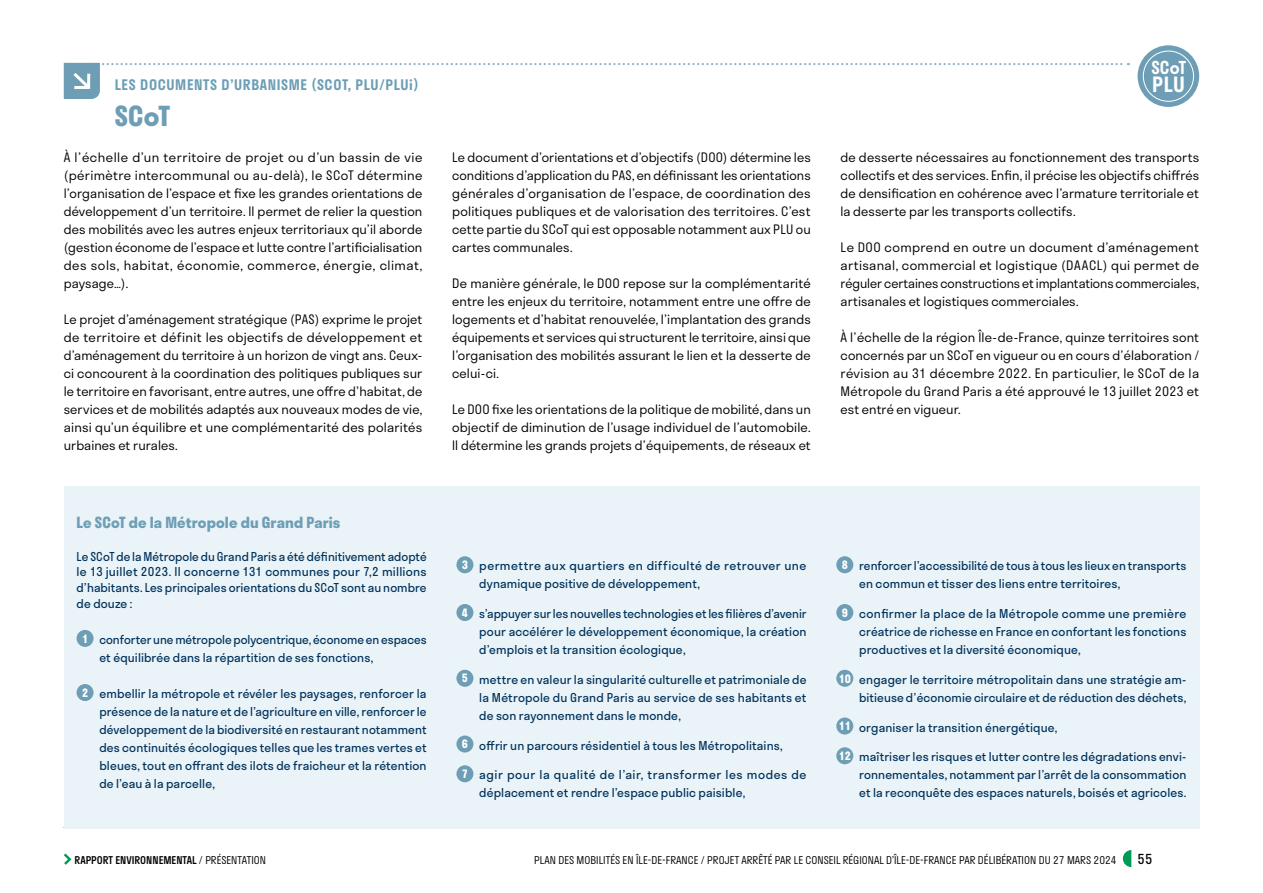
<style>
.page{position:relative;width:1263px;height:893px;background:#fff}
.page>*{position:absolute;margin:0;border:0;box-sizing:border-box;transform-origin:0 0}
.t1{font:700 27px "Stratos";color:#6d9eb5}
.t2{font:600 20.55px "Stratos";color:#fff}
.t3{font:600 17.4px "Stratos";color:#fff}
.t4{font:700 15px "Stratos";letter-spacing:.01em;color:#6d9eb5}
.t5{font:600 14.25px "Stratos";letter-spacing:.045em;color:#6d9eb5}
.t6{font:13.5px "Stratos";color:#000}
.t7{font:300 12.75px/18px "Stratos";letter-spacing:.005em;color:#000;text-align:justify}
.t8{font:12px/18px "Stratos";letter-spacing:.01em;color:#00325c;text-align:justify}
.t9{font:12px/18px "Stratos";letter-spacing:.03em;color:#00325c}
.t10{font:300 10.5px "Stratos";color:#000}
.t11{font:500 10.5px "Stratos";color:#000}
.s1{font-weight:700;font-size:11.25px;color:#fff}
.s2{font-weight:300}
</style>
<div class="page">
<svg style="left:63px;top:853px;width:9px;height:12px"></svg>
<svg style="left:1123px;top:850px;width:8px;height:17px"></svg>
<svg style="left:64px;top:63px;width:1065px;height:36px"></svg>
<div style="left:1137px;top:45px;width:62px;height:62px;background:#6d9eb5;border-radius:50%"></div>
<div style="left:1143px;top:51px;width:51px;height:51px;border:1px solid #fff;border-radius:50%"></div>
<div style="left:64px;top:486px;width:1135px;height:342px;background:#eaf3f7"></div>
<div style="left:77px;top:630px;width:17px;height:17px;background:#6d9eb5;border-radius:50%"></div>
<div style="left:77px;top:684px;width:17px;height:17px;background:#6d9eb5;border-radius:50%"></div>
<div style="left:456px;top:556px;width:17px;height:17px;background:#6d9eb5;border-radius:50%"></div>
<div style="left:456px;top:604px;width:17px;height:17px;background:#6d9eb5;border-radius:50%"></div>
<div style="left:456px;top:670px;width:17px;height:17px;background:#6d9eb5;border-radius:50%"></div>
<div style="left:456px;top:735px;width:17px;height:17px;background:#6d9eb5;border-radius:50%"></div>
<div style="left:456px;top:765px;width:17px;height:17px;background:#6d9eb5;border-radius:50%"></div>
<div style="left:836px;top:556px;width:17px;height:17px;background:#6d9eb5;border-radius:50%"></div>
<div style="left:836px;top:604px;width:17px;height:17px;background:#6d9eb5;border-radius:50%"></div>
<div style="left:836px;top:670px;width:17px;height:17px;background:#6d9eb5;border-radius:50%"></div>
<div style="left:836px;top:717px;width:17px;height:17px;background:#6d9eb5;border-radius:50%"></div>
<div style="left:836px;top:747px;width:17px;height:17px;background:#6d9eb5;border-radius:50%"></div>
<p class="t5" style="left:115px;top:73px;width:305px">LES DOCUMENTS D’URBANISME (SCOT, PLU/PLUi)</p>
<h1 class="t1" style="left:115px;top:94px;width:57px">SCoT</h1>
<p class="t7" style="left:64px;top:148px;width:360px">À l’échelle d’un territoire de projet ou d’un bassin de vie (périmètre intercommunal ou au-delà), le SCoT détermine l’organisation de l’espace et fixe les grandes orientations de développement d’un territoire. Il permet de relier la question des mobilités avec les autres enjeux territoriaux qu’il aborde (gestion économe de l’espace et lutte contre l’artificialisation des sols, habitat, économie, commerce, énergie, climat, paysage…).</p>
<p class="t7" style="left:64px;top:310px;width:360px">Le projet d’aménagement stratégique (PAS) exprime le projet de territoire et définit les objectifs de développement et d’aménagement du territoire à un horizon de vingt ans. Ceux&shy;ci concourent à la coordination des politiques publiques sur le territoire en favorisant, entre autres, une offre d’habitat, de services et de mobilités adaptés aux nouveaux modes de vie, ainsi qu’un équilibre et une complémentarité des polarités urbaines et rurales.</p>
<p class="t4" style="left:77px;top:510px;width:265px">Le SCoT de la Métropole du Grand Paris</p>
<p class="t8" style="left:77px;top:548px;width:352px;line-height:15.8px">Le SCoT de la Métropole du Grand Paris a été définitivement adopté le 13 juillet 2023. Il concerne 131 communes pour 7,2 millions d’habitants. Les principales orientations du SCoT sont au nombre de douze :</p>
<p class="t8" style="left:99px;top:630px;width:329px;text-indent:-17px"><span class="s1">1</span> conforter une métropole polycentrique, économe en espaces et équilibrée dans la répartition de ses fonctions,</p>
<p class="t8" style="left:99px;top:684px;width:329px;text-indent:-17px"><span class="s1">2</span> embellir la métropole et révéler les paysages, renforcer la présence de la nature et de l’agriculture en ville, renforcer le développement de la biodiversité en restaurant notamment des continuités écologiques telles que les trames vertes et bleues, tout en offrant des ilots de fraicheur et la rétention de l’eau à la parcelle,</p>
<p class="t7" style="left:452px;top:148px;width:360px">Le document d’orientations et d’objectifs (DOO) détermine les conditions d’application du PAS, en définissant les orientations générales d’organisation de l’espace, de coordination des politiques publiques et de valorisation des territoires. C’est cette partie du SCoT qui est opposable notamment aux PLU ou cartes communales.</p>
<p class="t7" style="left:452px;top:274px;width:360px">De manière générale, le DOO repose sur la complémentarité entre les enjeux du territoire, notamment entre une offre de logements et d’habitat renouvelée, l’implantation des grands équipements et services qui structurent le territoire, ainsi que l’organisation des mobilités assurant le lien et la desserte de celui-ci.</p>
<p class="t7" style="left:452px;top:400px;width:360px">Le DOO fixe les orientations de la politique de mobilité, dans un objectif de diminution de l’usage individuel de l’automobile.<br>Il détermine les grands projets d’équipements, de réseaux et</p>
<p class="t9" style="left:479px;top:556px;width:329px;text-indent:-17px"><span class="s1">3</span> permettre aux quartiers en difficulté de retrouver une dynamique positive de développement,</p>
<p class="t8" style="left:479px;top:604px;width:329px;text-indent:-17px"><span class="s1">4</span> s’appuyer sur les nouvelles technologies et les filières d’avenir pour accélérer le développement économique, la création d’emplois et la transition écologique,</p>
<p class="t8" style="left:479px;top:670px;width:329px;text-indent:-17px"><span class="s1">5</span> mettre en valeur la singularité culturelle et patrimoniale de la Métropole du Grand Paris au service de ses habitants et de son rayonnement dans le monde,</p>
<p class="t8" style="left:462px;top:736px;width:322px"><span class="s1">6</span> offrir un parcours résidentiel à tous les Métropolitains,</p>
<p class="t8" style="left:479px;top:765px;width:329px;text-indent:-17px"><span class="s1">7</span> agir pour la qualité de l’air, transformer les modes de déplacement et rendre l’espace public paisible,</p>
<h3 class="t3" style="left:1152px;top:54px;width:36px">SCoT</h3>
<h2 class="t2" style="left:1152px;top:68px;width:34px">PLU</h2>
<p class="t7" style="left:840px;top:148px;width:360px">de desserte nécessaires au fonctionnement des transports collectifs et des services. Enfin, il précise les objectifs chiffrés de densification en cohérence avec l’armature territoriale et la desserte par les transports collectifs.</p>
<p class="t7" style="left:840px;top:238px;width:360px">Le DOO comprend en outre un document d’aménagement artisanal, commercial et logistique (DAACL) qui permet de réguler certaines constructions et implantations commerciales, artisanales et logistiques commerciales.</p>
<p class="t7" style="left:840px;top:328px;width:360px">À l’échelle de la région Île-de-France, quinze territoires sont concernés par un SCoT en vigueur ou en cours d’élaboration / révision au 31 décembre 2022. En particulier, le SCoT de la Métropole du Grand Paris a été approuvé le 13 juillet 2023 et est entré en vigueur.</p>
<p class="t8" style="left:859px;top:556px;width:329px;text-indent:-17px"><span class="s1">8</span> renforcer l’accessibilité de tous à tous les lieux en transports en commun et tisser des liens entre territoires,</p>
<p class="t8" style="left:859px;top:604px;width:329px;text-indent:-17px"><span class="s1">9</span> confirmer la place de la Métropole comme une première créatrice de richesse en France en confortant les fonctions productives et la diversité économique,</p>
<p class="t8" style="left:839px;top:670px;width:349px;text-align:right"><span class="s1">10</span> engager le territoire métropolitain dans une stratégie am&shy;bitieuse d’économie circulaire et de réduction des déchets,</p>
<p class="t8" style="left:839px;top:718px;width:220px"><span class="s1">11</span> organiser la transition énergétique,</p>
<p class="t8" style="left:859px;top:747px;width:329px;text-indent:-21px"><span class="s1">12</span> maîtriser les risques et lutter contre les dégradations envi&shy;ronnementales, notamment par l’arrêt de la consommation et la reconquête des espaces naturels, boisés et agricoles.</p>
<p class="t11" style="left:75px;top:852px;width:193px">RAPPORT ENVIRONNEMENTAL <span class="s2">/ PRÉSENTATION</span></p>
<p class="t10" style="left:534px;top:852px;width:584px">PLAN DES MOBILITÉS EN ÎLE-DE-FRANCE / PROJET ARRÊTÉ PAR LE CONSEIL RÉGIONAL D’ÎLE-DE-FRANCE PAR DÉLIBÉRATION DU 27 MARS 2024</p>
<p class="t6" style="left:1137px;top:848px;width:16px">55</p>
</div>
